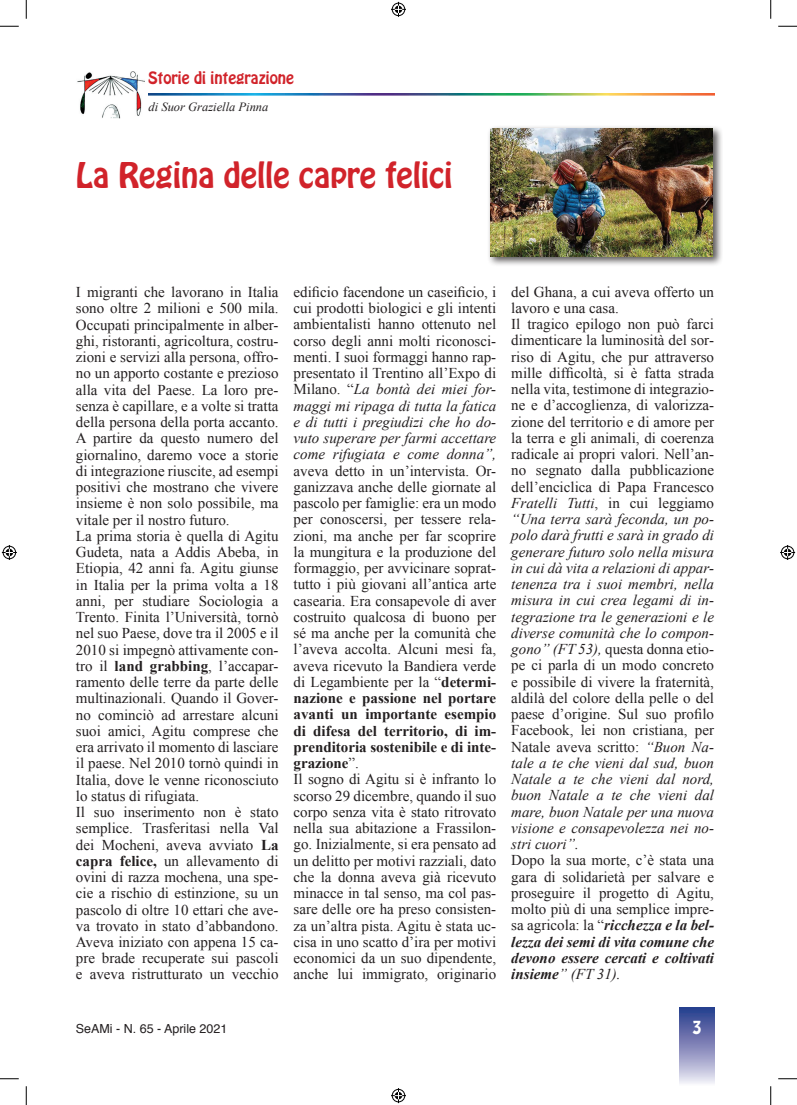
<style>
.page{position:relative;width:797px;height:1105px;background:#fff}
.page>*{position:absolute;margin:0;border:0;box-sizing:border-box;transform-origin:0 0}
.t1{font:31.25px "Hobo Std";color:#d1232a}
.t2{font:16.25px "Hobo Std";color:#fff}
.t3{font:15px/16.2px "Times New Roman";color:#231f20}
.t4{font:15px "Hobo Std";color:#d1232a}
.t5{font:12.5px "Helvetica";color:#231f20}
.t6{font:italic 12.5px "Times New Roman";color:#231f20}
.s1{font-weight:700}
.s2{font-style:italic}
.s3{font-weight:700;font-style:italic}
</style>
<div class="page">
<div style="left:680px;top:1008px;width:34px;height:78px;background:linear-gradient(to bottom,#233488,#eee8f3)"></div>
<img style="left:148px;top:94px;width:566px;height:1px">
<img style="left:77px;top:71px;width:67px;height:48px">
<div style="left:487px;top:125px;width:236px;height:142px;background:#231f20;opacity:.75"></div>
<img style="left:490px;top:128px;width:222px;height:128px">
<svg style="left:0;top:25px;width:19px;height:2px"></svg>
<svg style="left:778px;top:25px;width:19px;height:2px"></svg>
<svg style="left:0;top:1078px;width:19px;height:1px"></svg>
<svg style="left:778px;top:1078px;width:19px;height:1px"></svg>
<svg style="left:25px;top:0;width:2px;height:19px"></svg>
<svg style="left:25px;top:1086px;width:2px;height:19px"></svg>
<svg style="left:770px;top:0;width:1px;height:19px"></svg>
<svg style="left:770px;top:1086px;width:1px;height:19px"></svg>
<svg style="left:391px;top:2px;width:15px;height:15px"></svg>
<svg style="left:391px;top:1088px;width:15px;height:15px"></svg>
<svg style="left:2px;top:545px;width:15px;height:15px"></svg>
<svg style="left:780px;top:545px;width:15px;height:15px"></svg>
<p class="t4" style="left:148px;top:67px;width:147px">Storie di integrazione</p>
<p class="t6" style="left:149px;top:98px;width:121px">di Suor Graziella Pinna</p>
<h1 class="t1" style="left:76px;top:153px;width:378px">La Regina delle capre felici</h1>
<p class="t3" style="left:76px;top:284px;width:204px">I migranti che lavorano in Italia sono oltre 2 milioni e 500 mila.<br>Occupati principalmente in alber&shy;ghi, ristoranti, agricoltura, costru&shy;zioni e servizi alla persona, offro&shy;no un apporto costante e prezioso alla vita del Paese. La loro pre&shy;senza è capillare, e a volte si tratta della persona della porta accanto.<br>A partire da questo numero del giornalino, daremo voce a storie di integrazione riuscite, ad esempi positivi che mostrano che vivere insieme è non solo possibile, ma vitale per il nostro futuro.<br>La prima storia è quella di Agitu<br>Gudeta, nata a Addis Abeba, in<br>Etiopia, 42 anni fa. Agitu giunse in Italia per la prima volta a 18 anni, per studiare Sociologia a<br>Trento. Finita l’Università, tornò nel suo Paese, dove tra il 2005 e il<br>2010 si impegnò attivamente con&shy;tro il <span class="s1">land grabbing</span>, l’accapar&shy;ramento delle terre da parte delle multinazionali. Quando il Gover&shy;no cominciò ad arrestare alcuni suoi amici, Agitu comprese che era arrivato il momento di lasciare il paese. Nel 2010 tornò quindi in<br>Italia, dove le venne riconosciuto lo status di rifugiata.<br>Il suo inserimento non è stato semplice. Trasferitasi nella Val dei Mocheni, aveva avviato <span class="s1">La capra felice,</span> un allevamento di ovini di razza mochena, una spe&shy;cie a rischio di estinzione, su un pascolo di oltre 10 ettari che ave&shy;va trovato in stato d’abbandono.<br>Aveva iniziato con appena 15 ca&shy;pre brade recuperate sui pascoli e aveva ristrutturato un vecchio</p>
<p class="t3" style="left:293px;top:283px;width:204px;text-align:justify">edificio facendone un caseificio, i cui prodotti biologici e gli intenti ambientalisti hanno ottenuto nel corso degli anni molti riconosci&shy;menti. I suoi formaggi hanno rap&shy;presentato il Trentino all’Expo di Milano. “<span class="s2">La bontà dei miei for&shy;maggi mi ripaga di tutta la fatica e di tutti i pregiudizi che ho do&shy;vuto superare per farmi accettare come rifugiata e come donna”,</span></p>
<p class="t3" style="left:293px;top:462px;width:204px">aveva detto in un’intervista. Or&shy;ganizzava anche delle giornate al pascolo per famiglie: era un modo per conoscersi, per tessere rela&shy;zioni, ma anche per far scoprire la mungitura e la produzione del formaggio, per avvicinare soprat&shy;tutto i più giovani all’antica arte casearia. Era consapevole di aver costruito qualcosa di buono per sé ma anche per la comunità che l’aveva accolta. Alcuni mesi fa, aveva ricevuto la Bandiera verde di Legambiente per la “<span class="s1">determi&shy;nazione e passione nel portare avanti un importante esempio di difesa del territorio, di im&shy;prenditoria sostenibile e di inte&shy;grazione</span>”.<br>Il sogno di Agitu si è infranto lo scorso 29 dicembre, quando il suo corpo senza vita è stato ritrovato nella sua abitazione a Frassilon&shy;go. Inizialmente, si era pensato ad un delitto per motivi razziali, dato che la donna aveva già ricevuto minacce in tal senso, ma col pas&shy;sare delle ore ha preso consisten&shy;za un’altra pista. Agitu è stata uc&shy;cisa in uno scatto d’ira per motivi economici da un suo dipendente, anche lui immigrato, originario</p>
<p class="t3" style="left:511px;top:283px;width:204px">del Ghana, a cui aveva offerto un lavoro e una casa.<br>Il tragico epilogo non può farci dimenticare la luminosità del sor&shy;riso di Agitu, che pur attraverso mille difficoltà, si è fatta strada nella vita, testimone di integrazio&shy;ne e d’accoglienza, di valorizza&shy;zione del territorio e di amore per la terra e gli animali, di coerenza radicale ai propri valori. Nell’an&shy;no segnato dalla pubblicazione dell’enciclica di Papa Francesco<br><span class="s2">Fratelli Tutti</span>, in cui leggiamo <span class="s2">“Una terra sarà feconda, un po&shy;polo darà frutti e sarà in grado di generare futuro solo nella misura in cui dà vita a relazioni di appar&shy;tenenza tra i suoi membri, nella misura in cui crea legami di in&shy;tegrazione tra le generazioni e le diverse comunità che lo compon&shy;gono” (FT 53),</span> questa donna etio&shy;pe ci parla di un modo concreto e possibile di vivere la fraternità, aldilà del colore della pelle o del paese d’origine. Sul suo profilo<br>Facebook, lei non cristiana, per<br>Natale aveva scritto: <span class="s2">“Buon Na&shy;tale a te che vieni dal sud, buon<br>Natale a te che vieni dal nord, buon Natale a te che vieni dal mare, buon Natale per una nuova visione e consapevolezza nei no&shy;stri cuori”.</span></p>
<p class="t3" style="left:511px;top:852px;width:204px;text-align:justify">Dopo la sua morte, c’è stata una gara di solidarietà per salvare e proseguire il progetto di Agitu, molto più di una semplice impre&shy;sa agricola: la “<span class="s3">ricchezza e la bel&shy;lezza dei semi di vita comune che devono essere cercati e coltivati insieme</span><span class="s2">” (FT 31).</span></p>
<p class="t5" style="left:76px;top:1019px;width:153px">SeAMi - N. 65 - Aprile 2021</p>
<p class="t2" style="left:692px;top:1016px;width:11px">3</p>
</div>
